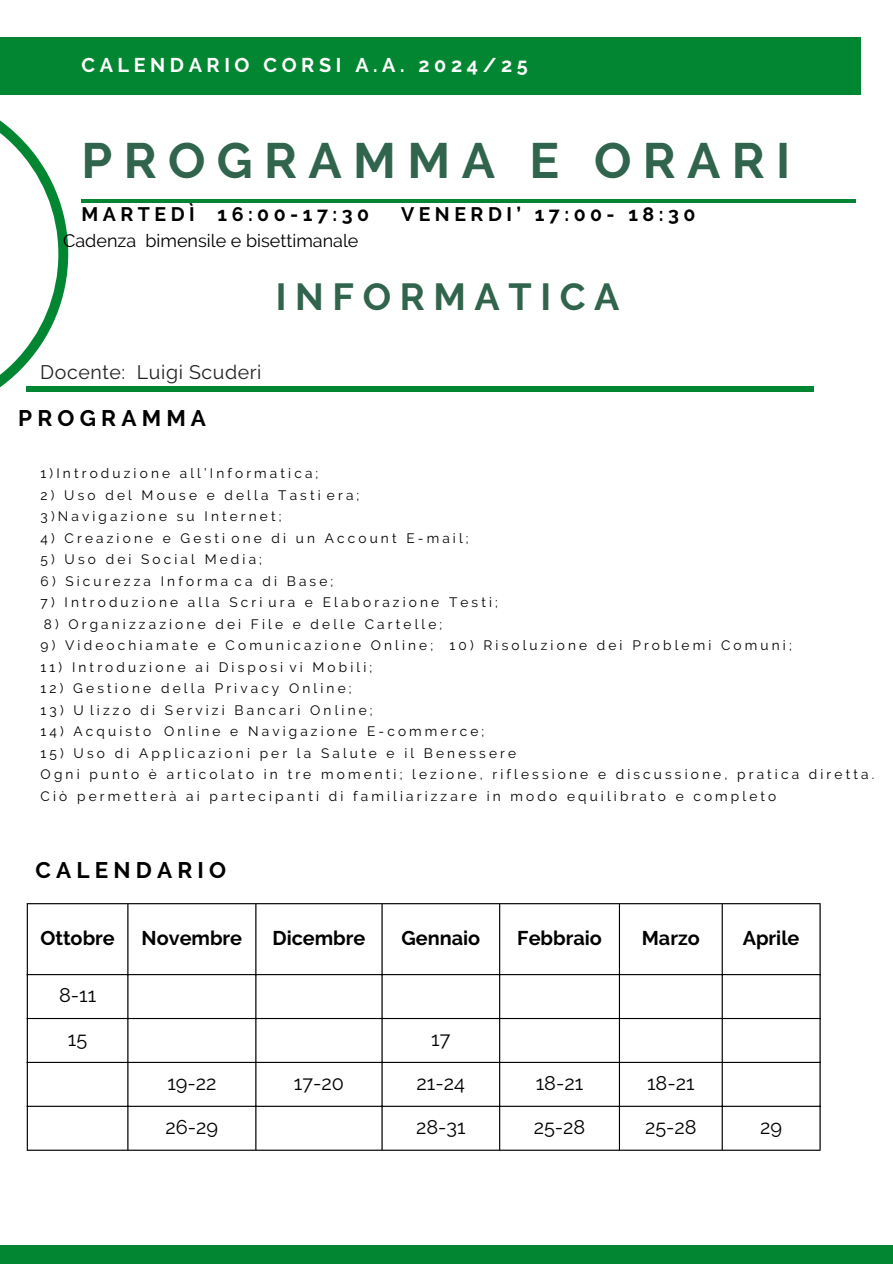
<style>
.page{position:relative;width:893px;height:1264px;background:#fff}
.page>*{position:absolute;margin:0;border:0;box-sizing:border-box;transform-origin:0 0}
.t1{font:700 49.5px "Raleway";letter-spacing:.23em;color:#30644c}
.t2{font:700 37.65px "Raleway";letter-spacing:.23em;color:#30644c}
.t3{font:700 22.5px "Raleway";letter-spacing:.23em;color:#000}
.t4{font:19.8px "Raleway";color:#000}
.t5{font:700 19.8px "Raleway";color:#000}
.t6{font:700 19.8px "Raleway";letter-spacing:.23em;color:#fdfdfd}
.t7{font:700 19.5px "Raleway";letter-spacing:.23em;color:#000}
.t8{font:19.5px "Raleway";letter-spacing:.03em;color:#222}
.t9{font:18px "Raleway";color:#000}
.t10{font:13.65px/21.5px "Raleway";letter-spacing:.23em;color:#000}
</style>
<div class="page">
<div style="left:0;top:38px;width:860px;height:57px;background:#038632"></div>
<svg style="left:0;top:120px;width:68px;height:268px"></svg>
<div style="left:26px;top:386px;width:787px;height:6px;background:#038632"></div>
<div style="left:0;top:1244px;width:892px;height:19px;background:#038632"></div>
<hr style="left:27px;top:904px;width:1px;height:245px;background:#000">
<hr style="left:127px;top:904px;width:1px;height:245px;background:#000">
<hr style="left:255px;top:904px;width:1px;height:245px;background:#000">
<hr style="left:381px;top:904px;width:1px;height:245px;background:#000">
<hr style="left:499px;top:904px;width:1px;height:245px;background:#000">
<hr style="left:619px;top:904px;width:1px;height:245px;background:#000">
<hr style="left:721px;top:904px;width:1px;height:245px;background:#000">
<hr style="left:819px;top:904px;width:1px;height:245px;background:#000">
<hr style="left:27px;top:903px;width:793px;height:1px;background:#000">
<hr style="left:27px;top:974px;width:793px;height:1px;background:#000">
<hr style="left:27px;top:1017px;width:793px;height:2px;background:#000">
<hr style="left:27px;top:1061px;width:793px;height:1px;background:#000">
<hr style="left:27px;top:1105px;width:793px;height:1px;background:#000">
<hr style="left:27px;top:1149px;width:793px;height:1px;background:#000">
<hr style="left:81px;top:200px;width:774px;height:3px;background:#038632">
<h3 class="t6" style="left:81px;top:53px;width:448px">CALENDARIO CORSI A.A. 2024/25</h3>
<h1 class="t1" style="left:81px;top:131px;width:710px">PROGRAMMA E ORARI</h1>
<h3 class="t7" style="left:81px;top:202px;width:289px">MARTEDÌ 16:00-17:30</h3>
<h3 class="t7" style="left:401px;top:202px;width:296px">VENERDI’ 17:00- 18:30</h3>
<h3 class="t9" style="left:63px;top:230px;width:297px">Cadenza bimensile e bisettimanale</h3>
<h2 class="t2" style="left:276px;top:274px;width:345px">INFORMATICA</h2>
<h3 class="t8" style="left:40px;top:361px;width:223px">Docente: Luigi Scuderi</h3>
<h3 class="t3" style="left:18px;top:405px;width:189px">PROGRAMMA</h3>
<p class="t10" style="left:41px;top:463px;width:279px">1)Introduzione all’Informatica;</p>
<p class="t10" style="left:41px;top:484px;width:320px">2) Uso del Mouse e della Tasti era;<br>3)Navigazione su Internet;</p>
<p class="t10" style="left:41px;top:527px;width:429px">4) Creazione e Gesti one di un Account E-mail;</p>
<p class="t10" style="left:41px;top:549px;width:223px">5) Uso dei Social Media;</p>
<p class="t10" style="left:41px;top:570px;width:294px">6) Sicurezza Informa ca di Base;</p>
<p class="t10" style="left:41px;top:591px;width:459px">7) Introduzione alla Scri ura e Elaborazione Testi;</p>
<p class="t10" style="left:44px;top:613px;width:400px">8) Organizzazione dei File e delle Cartelle;</p>
<p class="t10" style="left:41px;top:634px;width:752px">9) Videochiamate e Comunicazione Online; 10) Risoluzione dei Problemi Comuni;</p>
<p class="t10" style="left:41px;top:656px;width:333px">11) Introduzione ai Disposi vi Mobili;</p>
<p class="t10" style="left:41px;top:677px;width:312px">12) Gestione della Privacy Online;</p>
<p class="t10" style="left:41px;top:699px;width:333px">13) U lizzo di Servizi Bancari Online;</p>
<p class="t10" style="left:41px;top:720px;width:445px">14) Acquisto Online e Navigazione E-commerce;</p>
<p class="t10" style="left:41px;top:742px;width:835px">15) Uso di Applicazioni per la Salute e il Benessere<br>Ogni punto è articolato in tre momenti; lezione, riflessione e discussione, pratica diretta.<br>Ciò permetterà ai partecipanti di familiarizzare in modo equilibrato e completo</p>
<h3 class="t3" style="left:36px;top:856px;width:192px">CALENDARIO</h3>
<h3 class="t5" style="left:40px;top:926px;width:76px">Ottobre</h3>
<h3 class="t5" style="left:142px;top:926px;width:102px">Novembre</h3>
<h3 class="t5" style="left:272px;top:926px;width:94px">Dicembre</h3>
<h3 class="t5" style="left:401px;top:926px;width:80px">Gennaio</h3>
<h3 class="t5" style="left:517px;top:926px;width:86px">Febbraio</h3>
<h3 class="t5" style="left:641px;top:926px;width:60px">Marzo</h3>
<h3 class="t5" style="left:742px;top:926px;width:58px">Aprile</h3>
<h3 class="t4" style="left:59px;top:983px;width:39px">8-11</h3>
<h3 class="t4" style="left:68px;top:1027px;width:21px">15</h3>
<h3 class="t4" style="left:431px;top:1027px;width:21px">17</h3>
<h3 class="t4" style="left:167px;top:1071px;width:51px">19-22</h3>
<h3 class="t4" style="left:294px;top:1071px;width:51px">17-20</h3>
<h3 class="t4" style="left:416px;top:1071px;width:50px">21-24</h3>
<h3 class="t4" style="left:535px;top:1071px;width:49px">18-21</h3>
<h3 class="t4" style="left:647px;top:1071px;width:49px">18-21</h3>
<h3 class="t4" style="left:165px;top:1115px;width:54px">26-29</h3>
<h3 class="t4" style="left:416px;top:1115px;width:51px">28-31</h3>
<h3 class="t4" style="left:533px;top:1115px;width:53px">25-28</h3>
<h3 class="t4" style="left:645px;top:1115px;width:53px">25-28</h3>
<h3 class="t4" style="left:760px;top:1115px;width:23px">29</h3>
</div>
